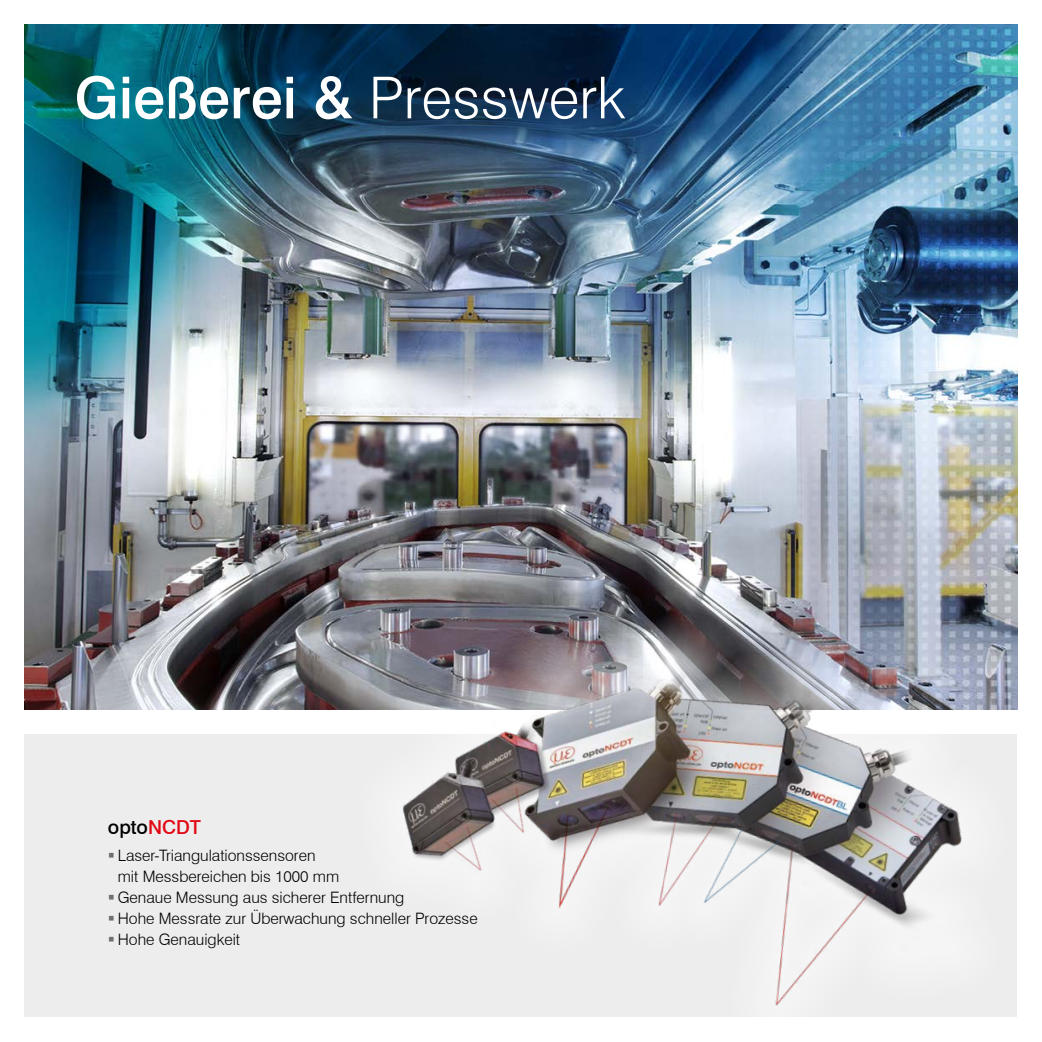
<style>
.page{position:relative;width:1042px;height:1042px;background:#fff}
.page>*{position:absolute;margin:0;border:0;box-sizing:border-box;transform-origin:0 0}
.t1{font:500 57.75px "Swiss 721 BT";color:#fff}
.t2{font:500 19.25px "Swiss 721 BT";color:#000}
.t3{font:300 15.75px/21px "Swiss 721 BT";color:#000}
.s1{font-weight:300}
.s2{color:#e30613}
</style>
<div class="page">
<img style="left:25px;top:25px;width:992px;height:684px">
<div style="left:25px;top:734px;width:992px;height:283px;background:#ededed"></div>
<img style="left:327px;top:568px;width:691px;height:142px">
<img style="left:334px;top:610px;width:679px;height:396px">
<h1 class="t1" style="left:74px;top:63px;width:552px">Gießerei &amp; <span class="s1">Presswerk</span></h1>
<p class="t2" style="left:108px;top:815px;width:95px">opto<span class="s2">NCDT</span></p>
<p class="t3" style="left:118px;top:845px;width:361px">Laser-Triangulationssensoren<br>mit Messbereichen bis 1000 mm<br>Genaue Messung aus sicherer Entfernung<br>Hohe Messrate zur Überwachung schneller Prozesse Hohe Genauigkeit</p>
</div>
